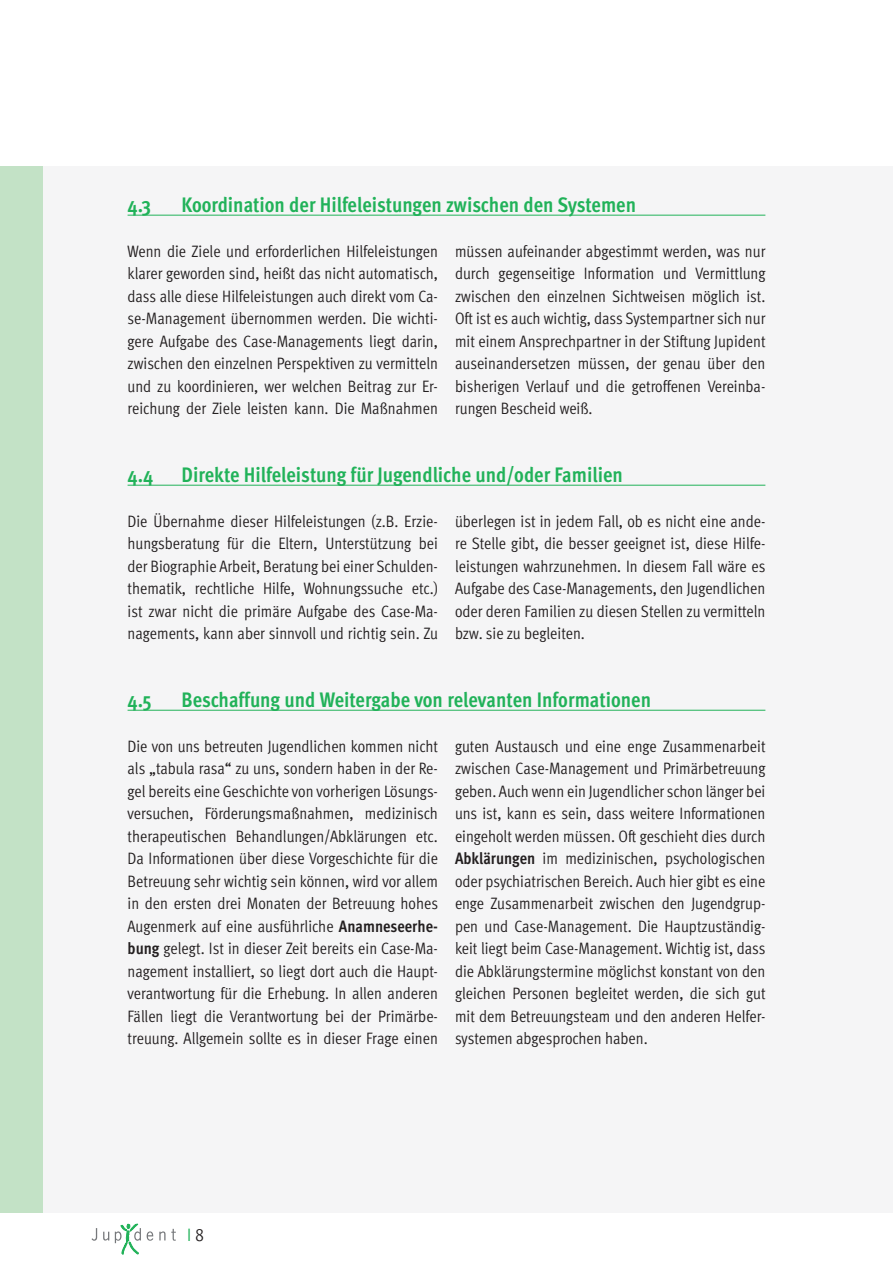
<style>
.page{position:relative;width:893px;height:1263px;background:#fff}
.page>*{position:absolute;margin:0;border:0;box-sizing:border-box;transform-origin:0 0}
.t1{font:700 21px "Meta Cond";color:#21b259}
.t2{font:18px "Meta Cond Normal";color:#21b259}
.t3{font:16.5px/22.5px "Meta Cond Normal";color:#231f20;text-align:justify}
.s1{font-family:"Meta Cond";font-weight:700}
.s2{font-family:"Meta Cond Normal Expert";color:#231f20}
</style>
<div class="page">
<div style="left:0;top:166px;width:893px;height:1047px;background:#f5f5f6"></div>
<div style="left:0;top:166px;width:43px;height:1047px;background:#c3e2c6"></div>
<svg style="left:92px;top:1228px;width:5px;height:13px"></svg>
<svg style="left:103px;top:1232px;width:6px;height:8px"></svg>
<svg style="left:147px;top:1231px;width:6px;height:10px"></svg>
<svg style="left:159px;top:1229px;width:17px;height:12px"></svg>
<svg style="left:115px;top:1224px;width:26px;height:31px"></svg>
<hr style="left:128px;top:215px;width:637px;height:1px;background:#21b259">
<hr style="left:128px;top:485px;width:637px;height:1px;background:#21b259">
<hr style="left:128px;top:710px;width:637px;height:1px;background:#21b259">
<p class="t1" style="left:128px;top:192px;width:25px">4.3</p>
<p class="t1" style="left:182px;top:192px;width:456px">Koordination der Hilfeleistungen zwischen den Systemen</p>
<p class="t3" style="left:128px;top:239px;width:312px">Wenn die Ziele und erforderlichen Hilfeleistungen klarer geworden sind, heißt das nicht automatisch, dass alle diese Hilfeleistungen auch direkt vom Ca&shy;se-Management übernommen werden. Die wichti&shy;gere Aufgabe des Case-Managements liegt darin, zwischen den einzelnen Perspektiven zu vermitteln und zu koordinieren, wer welchen Beitrag zur Er&shy;reichung der Ziele leisten kann. Die Maßnahmen</p>
<p class="t3" style="left:455px;top:240px;width:312px">müssen aufeinander abgestimmt werden, was nur durch gegenseitige Information und Vermittlung zwischen den einzelnen Sichtweisen möglich ist.<br>Oft ist es auch wichtig, dass Systempartner sich nur mit einem Ansprechpartner in der Stiftung Jupident auseinandersetzen müssen, der genau über den bisherigen Verlauf und die getroffenen Vereinba&shy;rungen Bescheid weiß.</p>
<p class="t1" style="left:128px;top:462px;width:27px">4.4</p>
<p class="t1" style="left:182px;top:462px;width:443px">Direkte Hilfeleistung für Jugendliche und/oder Familien</p>
<p class="t3" style="left:128px;top:509px;width:312px">Die Übernahme dieser Hilfeleistungen (z.B. Erzie&shy;hungsberatung für die Eltern, Unterstützung bei der Biographie Arbeit, Beratung bei einer Schulden&shy;thematik, rechtliche Hilfe, Wohnungssuche etc.) ist zwar nicht die primäre Aufgabe des Case-Ma&shy;nagements, kann aber sinnvoll und richtig sein. Zu</p>
<p class="t3" style="left:455px;top:509px;width:312px">überlegen ist in jedem Fall, ob es nicht eine ande&shy;re Stelle gibt, die besser geeignet ist, diese Hilfe&shy;leistungen wahrzunehmen. In diesem Fall wäre es Aufgabe des Case-Managements, den Jugendlichen oder deren Familien zu diesen Stellen zu vermitteln bzw. sie zu begleiten.</p>
<p class="t1" style="left:128px;top:687px;width:26px">4.5</p>
<p class="t1" style="left:182px;top:687px;width:471px">Beschaffung und Weitergabe von relevanten Informationen</p>
<p class="t3" style="left:128px;top:734px;width:312px">Die von uns betreuten Jugendlichen kommen nicht als „tabula rasa“ zu uns, sondern haben in der Re&shy;gel bereits eine Geschichte von vorherigen Lösungs&shy;versuchen, Förderungsmaßnahmen, medizinisch therapeutischen Behandlungen/Abklärungen etc.<br>Da Informationen über diese Vorgeschichte für die Betreuung sehr wichtig sein können, wird vor allem in den ersten drei Monaten der Betreuung hohes Augenmerk auf eine ausführliche <span class="s1">Anamneseerhe&shy;bung</span> gelegt. Ist in dieser Zeit bereits ein Case-Ma&shy;nagement installiert, so liegt dort auch die Haupt&shy;verantwortung für die Erhebung. In allen anderen Fällen liegt die Verantwortung bei der Primärbe&shy;treuung. Allgemein sollte es in dieser Frage einen</p>
<p class="t3" style="left:455px;top:735px;width:312px">guten Austausch und eine enge Zusammenarbeit zwischen Case-Management und Primärbetreuung geben. Auch wenn ein Jugendlicher schon länger bei uns ist, kann es sein, dass weitere Informationen eingeholt werden müssen. Oft geschieht dies durch <span class="s1">Abklärungen</span> im medizinischen, psychologischen oder psychiatrischen Bereich. Auch hier gibt es eine enge Zusammenarbeit zwischen den Jugendgrup&shy;pen und Case-Management. Die Hauptzuständig&shy;keit liegt beim Case-Management. Wichtig ist, dass die Abklärungstermine möglichst konstant von den gleichen Personen begleitet werden, die sich gut mit dem Betreuungsteam und den anderen Helfer&shy;systemen abgesprochen haben.</p>
<p class="t2" style="left:187px;top:1225px;width:18px">I <span class="s2">8</span></p>
</div>
